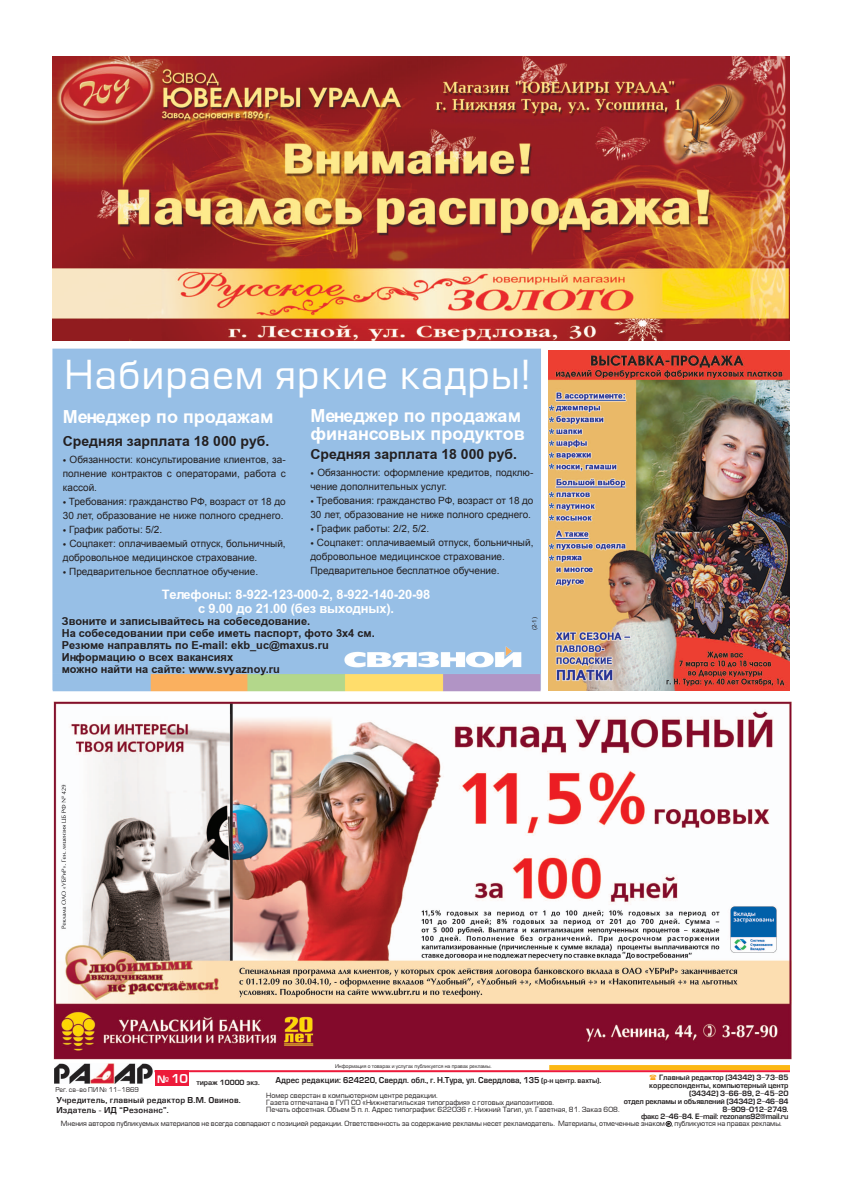
<style>
.page{position:relative;width:842px;height:1191px;background:#fff}
.page>*{position:absolute;margin:0;border:0;box-sizing:border-box;transform-origin:0 0}
.t1{font:39px "Europe";letter-spacing:.03em;color:#fff}
.t2{font:700 18px/18px "Arial";color:#fff}
.t3{font:700 14px "Arial";color:#231f20}
.t4{font:700 13px/14px "Arial";letter-spacing:-.01em;color:#fff;text-align:center}
.t5{font:700 11px/12px "Arial";color:#231f20}
.t6{font:10px/14px "Arial";color:#231f20}
.t7{font:8px "Europe Demi";letter-spacing:-.01em;color:#231f20;scale:.96 1}
.t8{font:8px/9.5px "Europe Demi";letter-spacing:.02em;color:#231f20}
.t9{font:7.2px/8px "Europe Demi";letter-spacing:-.02em;color:#231f20;text-align:right}
.t10{font:7px/7px "Europe";color:#231f20}
.t11{font:7px "Europe Demi";color:#231f20}
.t12{font:6.5px "Europe";letter-spacing:-.01em;color:#231f20}
.t13{font:6px "Arial";color:#231f20}
.t14{font:5px "Europe";color:#231f20}
.s1{font-size:7px}
.s2{font-family:"Arial";font-size:7px}
.s3{font-family:"Arial"}
</style>
<div class="page">
<div style="left:155px;top:1070px;width:34px;height:16px;background:#ed1a3a"></div>
<svg style="left:666px;top:1121px;width:5px;height:5px"></svg>
<div style="left:549px;top:1065px;width:241px;height:5px;background:#fcb814"></div>
<img style="left:54px;top:1063px;width:98px;height:21px">
<hr style="left:154px;top:1070px;width:636px;height:2px;background:#ed1a3a">
<img style="left:52px;top:57px;width:737px;height:283px">
<div style="left:52px;top:348px;width:489px;height:342px;background:#97bfe6;border:2px solid #97bfe6"></div>
<img style="left:52px;top:647px;width:488px;height:44px">
<img style="left:53px;top:701px;width:738px;height:358px">
<img style="left:548px;top:350px;width:241px;height:340px">
<h1 class="t1" style="left:65px;top:355px;width:468px">Набираем яркие кадры!</h1>
<h2 class="t2" style="left:310px;top:407px;width:216px">Менеджер по продажам финансовых продуктов</h2>
<h3 class="t3" style="left:310px;top:444px;width:208px">Средняя зарплата 18 000 руб.</h3>
<p class="t6" style="left:310px;top:465px;width:225px">• Обязанности: оформление кредитов, подклю&shy;чение дополнительных услуг.</p>
<p class="t6" style="left:310px;top:493px;width:225px">• Требования: гражданство РФ, возраст от 18 до<br>30 лет, образование не ниже полного среднего.</p>
<p class="t6" style="left:310px;top:521px;width:120px">• График работы: 2/2, 5/2.</p>
<p class="t6" style="left:310px;top:535px;width:225px">• Соцпакет: оплачиваемый отпуск, больничный, добровольное медицинское страхование.<br>Предварительное бесплатное обучение.</p>
<h3 class="t4" style="left:162px;top:587px;width:270px">Телефоны: 8-922-123-000-2, 8-922-140-20-98 с 9.00 до 21.00 (без выходных).</h3>
<p class="t5" style="left:62px;top:615px;width:314px">Звоните и записывайтесь на собеседование.<br>На собеседовании при себе иметь паспорт, фото 3х4 см.<br>Резюме направлять по E-mail: ekb_uc@maxus.ru Информацию о всех вакансиях<br>можно найти на сайте: www.svyaznoy.ru</p>
<p class="t13" style="left:530px;top:630px;width:14px;rotate:-90deg">(2-1)</p>
<h2 class="t2" style="left:63px;top:408px;width:212px">Менеджер по продажам</h2>
<h3 class="t3" style="left:63px;top:431px;width:208px">Средняя зарплата 18 000 руб.</h3>
<p class="t6" style="left:63px;top:452px;width:224px;text-align:justify">• Обязанности: консультирование клиентов, за&shy;полнение контрактов с операторами, работа с кассой.</p>
<p class="t6" style="left:63px;top:494px;width:224px">• Требования: гражданство РФ, возраст от 18 до<br>30 лет, образование не ниже полного среднего.</p>
<p class="t6" style="left:63px;top:522px;width:101px">• График работы: 5/2.</p>
<p class="t6" style="left:63px;top:536px;width:224px">• Соцпакет: оплачиваемый отпуск, больничный, добровольное медицинское страхование.</p>
<p class="t6" style="left:63px;top:564px;width:197px">• Предварительное бесплатное обучение.</p>
<p class="t14" style="left:335px;top:1063px;width:158px">Информация о товарах и услугах публикуется на правах рекламы.</p>
<p class="t11" style="left:157px;top:1078px;width:104px"><sup>¹</sup> <sup>10</sup> тираж 10000 экз.</p>
<p class="t7" style="left:275px;top:1075px;width:341px">Адрес редакции: 624220, Свердл. обл., г. Н.Тура, ул. Свердлова, 135 <span class="s1">(р</span><span class="s2">-</span><span class="s1">н центр. вахты)</span>.</p>
<p class="t9" style="left:624px;top:1073px;width:166px">Главный редактор (34342) 3-73-85 корреспонденты, компьютерный центр (34342) 3-66-89, 2-45-20<br>отдел рекламы и объявлений (34342) 2-46-84<br>8-909-012-2749.</p>
<p class="t9" style="left:641px;top:1112px;width:149px">факс 2-46-84. E-mail: rezonans92@mail.ru</p>
<p class="t12" style="left:55px;top:1086px;width:85px">Рег. св-во ПИ ¹ 11-1869</p>
<p class="t10" style="left:266px;top:1092px;width:355px">Номер сверстан в компьютерном центре редакции.<br>Газета отпечатана в ГУП СО «Нижнетагильская типография» с готовых диапозитивов.<br>Печать офсетная. Объем 5 п. л. Адрес типографии: 622036 г. Нижний Тагил, ул. Газетная, 81. Заказ 608.</p>
<p class="t8" style="left:56px;top:1095px;width:186px">Учредитель, главный редактор В.М. Овинов.<br>Издатель <span class="s3">-</span> ИД “Резонанс”.</p>
<p class="t10" style="left:61px;top:1120px;width:722px">Мнения авторов публикуемых материалов не всегда совпадают с позицией редакции. Ответственность за содержание рекламы несет рекламодатель. Материалы, отмеченные знаком , публикуются на правах рекламы.</p>
</div>
